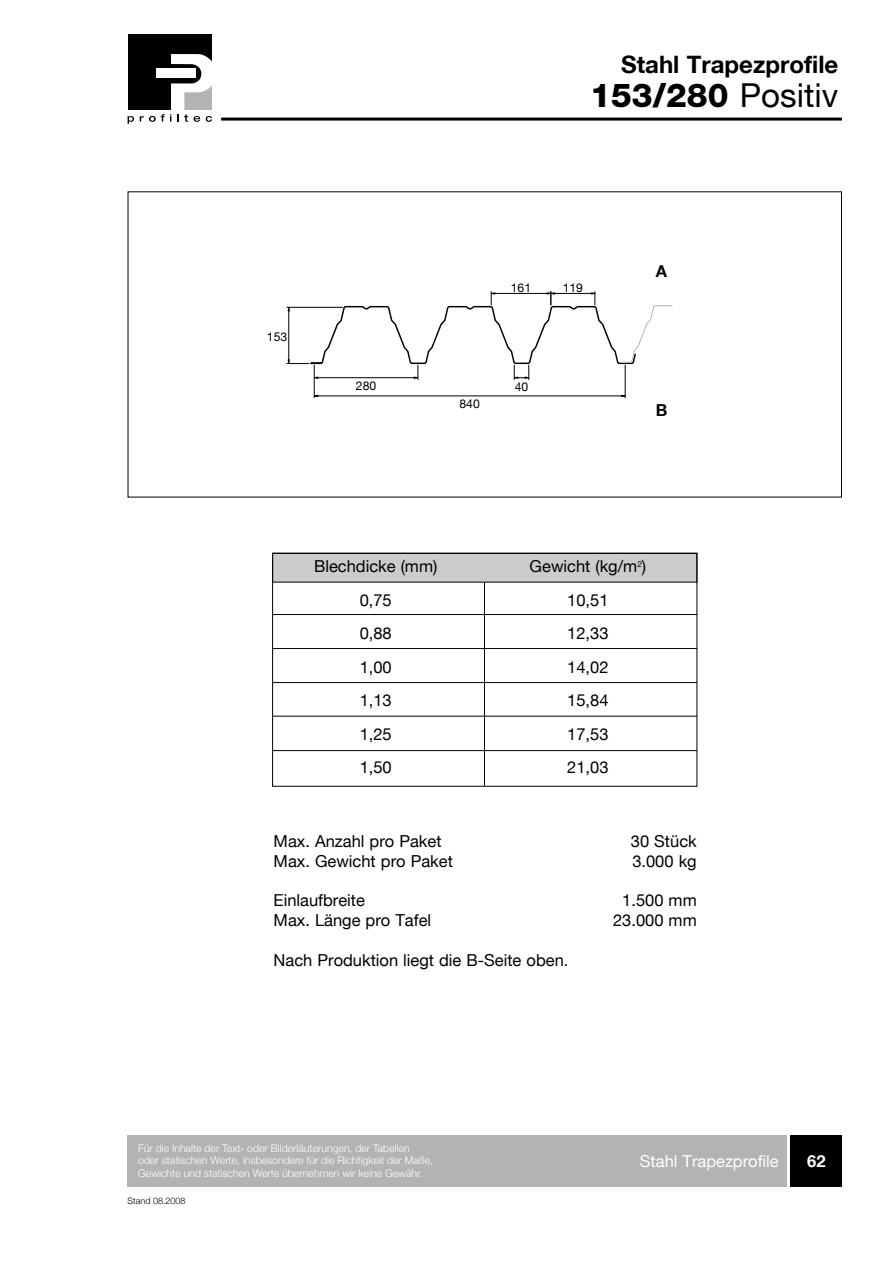
<style>
.page{position:relative;width:893px;height:1263px;background:#fff}
.page>*{position:absolute;margin:0;border:0;box-sizing:border-box;transform-origin:0 0}
.t1{font:800 33px "Helvetica Neue LT Std";color:#000}
.t2{font:700 24px "Helvetica Neue LT";color:#000}
.t3{font:16.5px "Helvetica Neue LT";color:#000}
.t4{font:16.5px "Helvetica Neue LT";color:#fff}
.t5{font:700 16.5px "Helvetica Neue LT";color:#fff}
.t6{font:700 16.5px "Helvetica Neue LT";color:#000}
.t7{font:12.15px "Helvetica Neue LT";color:#000}
.t8{font:300 10.5px/12.6px "Helvetica Neue";color:#fff}
.t9{font:300 9px "Helvetica Neue";color:#000}
.s1{font-family:"Helvetica Neue LT";font-weight:400}
</style>
<div class="page">
<div style="left:791px;top:1135px;width:51px;height:51px;background:#000"></div>
<hr style="left:625px;top:365px;width:1px;height:33px;background:#000">
<hr style="left:314px;top:365px;width:1px;height:33px;background:#000">
<hr style="left:318px;top:396px;width:303px;height:1px;background:#000">
<svg style="left:287px;top:292px;width:386px;height:88px"></svg>
<hr style="left:484px;top:577px;width:1px;height:209px;background:#000">
<div style="left:272px;top:553px;width:425px;height:30px;background:#ccc"></div>
<hr style="left:221px;top:118px;width:621px;height:3px;background:#000">
<div style="left:128px;top:1135px;width:659px;height:51px;background:#b3b3b3"></div>
<hr style="left:272px;top:614px;width:425px;height:1px;background:#000">
<hr style="left:272px;top:648px;width:425px;height:1px;background:#000">
<hr style="left:272px;top:682px;width:425px;height:1px;background:#000">
<hr style="left:272px;top:716px;width:425px;height:1px;background:#000">
<hr style="left:272px;top:750px;width:425px;height:1px;background:#000">
<div style="left:272px;top:553px;width:425px;height:234px;border:1px solid #000"></div>
<div style="left:128px;top:34px;width:84px;height:76px;background:#000"></div>
<svg style="left:128px;top:54px;width:84px;height:70px"></svg>
<h2 class="t2" style="left:621px;top:49px;width:219px">Stahl Trapezprofile</h2>
<h1 class="t1" style="left:590px;top:76px;width:249px">153/280 <span class="s1">Positiv</span></h1>
<p class="t7" style="left:267px;top:329px;width:22px">153</p>
<p class="t7" style="left:356px;top:378px;width:22px">280</p>
<p class="t7" style="left:511px;top:281px;width:22px">161</p>
<p class="t7" style="left:563px;top:281px;width:22px">119</p>
<p class="t7" style="left:460px;top:396px;width:22px">840</p>
<p class="t7" style="left:515px;top:379px;width:15px">40</p>
<p class="t6" style="left:656px;top:260px;width:13px">A</p>
<p class="t6" style="left:656px;top:400px;width:13px">B</p>
<p class="t3" style="left:314px;top:557px;width:125px">Blechdicke (mm)</p>
<p class="t3" style="left:530px;top:557px;width:118px">Gewicht (kg/m<sup>2</sup>)</p>
<p class="t3" style="left:360px;top:590px;width:34px">0,75</p>
<p class="t3" style="left:567px;top:590px;width:43px">10,51</p>
<p class="t3" style="left:360px;top:624px;width:34px">0,88</p>
<p class="t3" style="left:567px;top:624px;width:43px">12,33</p>
<p class="t3" style="left:360px;top:657px;width:34px">1,00</p>
<p class="t3" style="left:567px;top:657px;width:43px">14,02</p>
<p class="t3" style="left:360px;top:690px;width:34px">1,13</p>
<p class="t3" style="left:567px;top:690px;width:43px">15,84</p>
<p class="t3" style="left:360px;top:724px;width:34px">1,25</p>
<p class="t3" style="left:567px;top:724px;width:43px">17,53</p>
<p class="t3" style="left:360px;top:757px;width:34px">1,50</p>
<p class="t3" style="left:567px;top:757px;width:43px">21,03</p>
<p class="t3" style="left:274px;top:831px;width:169px">Max. Anzahl pro Paket</p>
<p class="t3" style="left:631px;top:831px;width:67px">30 Stück</p>
<p class="t3" style="left:274px;top:851px;width:181px">Max. Gewicht pro Paket</p>
<p class="t3" style="left:632px;top:851px;width:66px">3.000 kg</p>
<p class="t3" style="left:274px;top:890px;width:93px">Einlaufbreite</p>
<p class="t3" style="left:622px;top:890px;width:76px">1.500 mm</p>
<p class="t3" style="left:274px;top:910px;width:159px">Max. Länge pro Tafel</p>
<p class="t3" style="left:613px;top:910px;width:85px">23.000 mm</p>
<p class="t3" style="left:274px;top:950px;width:296px">Nach Produktion liegt die B-Seite oben.</p>
<p class="t8" style="left:138px;top:1141px;width:296px">Für die Inhalte der Text- oder Bilderläuterungen, der Tabellen<br>oder statischen Werte, insbesondere für die Richtigkeit der Maße,<br>Gewichte und statischen Werte übernehmen wir keine Gewähr.</p>
<p class="t9" style="left:128px;top:1195px;width:60px">Stand 08.2008</p>
<p class="t4" style="left:640px;top:1151px;width:140px">Stahl Trapezprofile</p>
<p class="t5" style="left:807px;top:1150px;width:20px">62</p>
</div>
